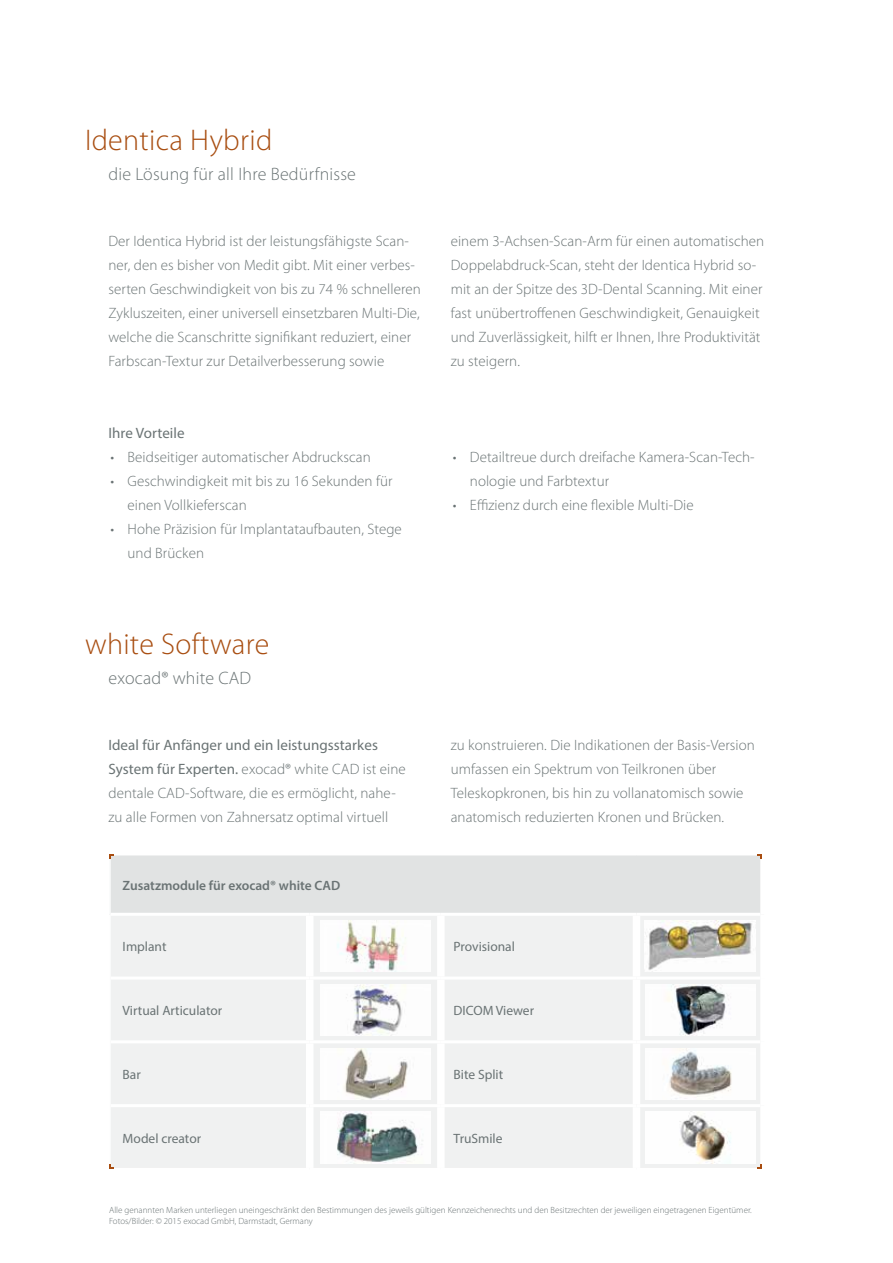
<style>
.page{position:relative;width:893px;height:1263px;background:#fff}
.page>*{position:absolute;margin:0;border:0;box-sizing:border-box;transform-origin:0 0}
.t1{font:300 30px "Myriad Pro";letter-spacing:.01em;color:#a84d10}
.t2{font:300 18px "Myriad Pro";letter-spacing:.01em;color:#6a7374}
.t3{font:300 15px/24px "Myriad Pro";letter-spacing:.005em;color:#6a7374}
.t4{font:15px "Myriad Pro";letter-spacing:.005em;color:#6a7374}
.t5{font:13.5px "Myriad Pro";color:#6a7374}
.t6{font:600 13.5px "Myriad Pro";color:#6a7374}
.t7{font:300 9px/10.8px "Myriad Pro";color:#6a7374}
.s1{font-weight:400}
</style>
<div class="page">
<div style="left:110px;top:855px;width:654px;height:59px;background:#e1e3e3"></div>
<div style="left:111px;top:916px;width:649px;height:252px;background:#f0f1f1"></div>
<div style="left:306px;top:916px;width:7px;height:60px;background:#fff"></div>
<div style="left:437px;top:916px;width:8px;height:60px;background:#fff"></div>
<div style="left:633px;top:916px;width:7px;height:60px;background:#fff"></div>
<div style="left:306px;top:979px;width:7px;height:61px;background:#fff"></div>
<div style="left:437px;top:979px;width:8px;height:61px;background:#fff"></div>
<div style="left:633px;top:979px;width:7px;height:61px;background:#fff"></div>
<div style="left:306px;top:1043px;width:7px;height:61px;background:#fff"></div>
<div style="left:437px;top:1043px;width:8px;height:61px;background:#fff"></div>
<div style="left:633px;top:1043px;width:7px;height:61px;background:#fff"></div>
<div style="left:306px;top:1107px;width:7px;height:61px;background:#fff"></div>
<div style="left:437px;top:1107px;width:8px;height:61px;background:#fff"></div>
<div style="left:633px;top:1107px;width:7px;height:61px;background:#fff"></div>
<hr style="left:111px;top:976px;width:199px;height:3px;background:#fff">
<hr style="left:310px;top:976px;width:131px;height:3px;background:#fff">
<hr style="left:111px;top:1040px;width:199px;height:3px;background:#fff">
<hr style="left:310px;top:1040px;width:131px;height:3px;background:#fff">
<hr style="left:111px;top:1104px;width:199px;height:3px;background:#fff">
<hr style="left:310px;top:1104px;width:131px;height:3px;background:#fff">
<hr style="left:441px;top:976px;width:195px;height:3px;background:#fff">
<hr style="left:636px;top:976px;width:124px;height:3px;background:#fff">
<hr style="left:441px;top:1040px;width:195px;height:3px;background:#fff">
<hr style="left:636px;top:1040px;width:124px;height:3px;background:#fff">
<hr style="left:441px;top:1104px;width:195px;height:3px;background:#fff">
<hr style="left:636px;top:1104px;width:124px;height:3px;background:#fff">
<div style="left:760px;top:855px;width:8px;height:59px;background:#fff"></div>
<hr style="left:111px;top:913px;width:199px;height:3px;background:#fff">
<hr style="left:310px;top:913px;width:131px;height:3px;background:#fff">
<hr style="left:441px;top:913px;width:195px;height:3px;background:#fff">
<hr style="left:636px;top:913px;width:124px;height:3px;background:#fff">
<hr style="left:109px;top:855px;width:2px;height:59px;background:#fff">
<img style="left:320px;top:920px;width:111px;height:52px">
<img style="left:645px;top:920px;width:110px;height:52px">
<img style="left:320px;top:984px;width:111px;height:51px">
<img style="left:645px;top:984px;width:110px;height:51px">
<img style="left:320px;top:1048px;width:111px;height:51px">
<img style="left:645px;top:1048px;width:110px;height:51px">
<img style="left:320px;top:1112px;width:111px;height:51px">
<img style="left:645px;top:1112px;width:110px;height:51px">
<svg style="left:109px;top:1164px;width:5px;height:5px"></svg>
<svg style="left:757px;top:1164px;width:5px;height:5px"></svg>
<svg style="left:109px;top:854px;width:653px;height:5px"></svg>
<h1 class="t1" style="left:85px;top:122px;width:189px">Identica Hybrid</h1>
<p class="t2" style="left:108px;top:163px;width:249px">die Lösung für all Ihre Bedürfnisse</p>
<p class="t3" style="left:108px;top:229px;width:314px">Der Identica Hybrid ist der leistungsfähigste Scan&shy;ner, den es bisher von Medit gibt. Mit einer verbes&shy;serten Geschwindigkeit von bis zu 74 % schnelleren Zykluszeiten, einer universell einsetzbaren Multi-Die, welche die Scanschritte signifikant reduziert, einer Farbscan-Textur zur Detailverbesserung sowie</p>
<p class="t3" style="left:451px;top:229px;width:315px">einem 3-Achsen-Scan-Arm für einen automatischen Doppelabdruck-Scan, steht der Identica Hybrid so&shy;mit an der Spitze des 3D-Dental Scanning. Mit einer fast unübertroffenen Geschwindigkeit, Genauigkeit und Zuverlässigkeit, hilft er Ihnen, Ihre Produktivität zu steigern.</p>
<p class="t4" style="left:108px;top:424px;width:78px">Ihre Vorteile</p>
<p class="t3" style="left:111px;top:445px;width:262px">• Beidseitiger automatischer Abdruckscan</p>
<p class="t3" style="left:128px;top:469px;width:266px;text-indent:-17px">• Geschwindigkeit mit bis zu 16 Sekunden für einen Vollkieferscan</p>
<p class="t3" style="left:128px;top:517px;width:276px;text-indent:-17px">• Hohe Präzision für Implantataufbauten, Stege und Brücken</p>
<h1 class="t1" style="left:85px;top:626px;width:186px">white Software</h1>
<p class="t2" style="left:108px;top:667px;width:144px">exocad® white CAD</p>
<p class="t3" style="left:470px;top:445px;width:286px;text-indent:-17px">• Detailtreue durch dreifache Kamera-Scan-Tech&shy;nologie und Farbtextur</p>
<p class="t3" style="left:453px;top:493px;width:242px">• Effizienz durch eine flexible Multi-Die</p>
<p class="t3" style="left:108px;top:733px;width:299px"><span class="s1">Ideal für Anfänger und ein leistungsstarkes System für Experten.</span> exocad® white CAD ist eine dentale CAD-Software, die es ermöglicht, nahe&shy;zu alle Formen von Zahnersatz optimal virtuell</p>
<p class="t3" style="left:451px;top:733px;width:306px">zu konstruieren. Die Indikationen der Basis-Version umfassen ein Spektrum von Teilkronen über Teleskopkronen, bis hin zu vollanatomisch sowie anatomisch reduzierten Kronen und Brücken.</p>
<p class="t6" style="left:123px;top:876px;width:219px">Zusatzmodule für exocad® white CAD</p>
<p class="t5" style="left:123px;top:938px;width:45px">Implant</p>
<p class="t5" style="left:454px;top:938px;width:63px">Provisional</p>
<p class="t5" style="left:123px;top:1002px;width:101px">Virtual Articulator</p>
<p class="t5" style="left:454px;top:1002px;width:82px">DICOM Viewer</p>
<p class="t5" style="left:123px;top:1066px;width:20px">Bar</p>
<p class="t5" style="left:454px;top:1066px;width:51px">Bite Split</p>
<p class="t5" style="left:123px;top:1130px;width:80px">Model creator</p>
<p class="t5" style="left:454px;top:1130px;width:50px">TruSmile</p>
<p class="t7" style="left:109px;top:1204px;width:644px">Alle genannten Marken unterliegen uneingeschränkt den Bestimmungen des jeweils gültigen Kennzeichenrechts und den Besitzrechten der jeweiligen eingetragenen Eigentümer.<br>Fotos/Bilder: © 2015 exocad GmbH, Darmstadt, Germany</p>
</div>
